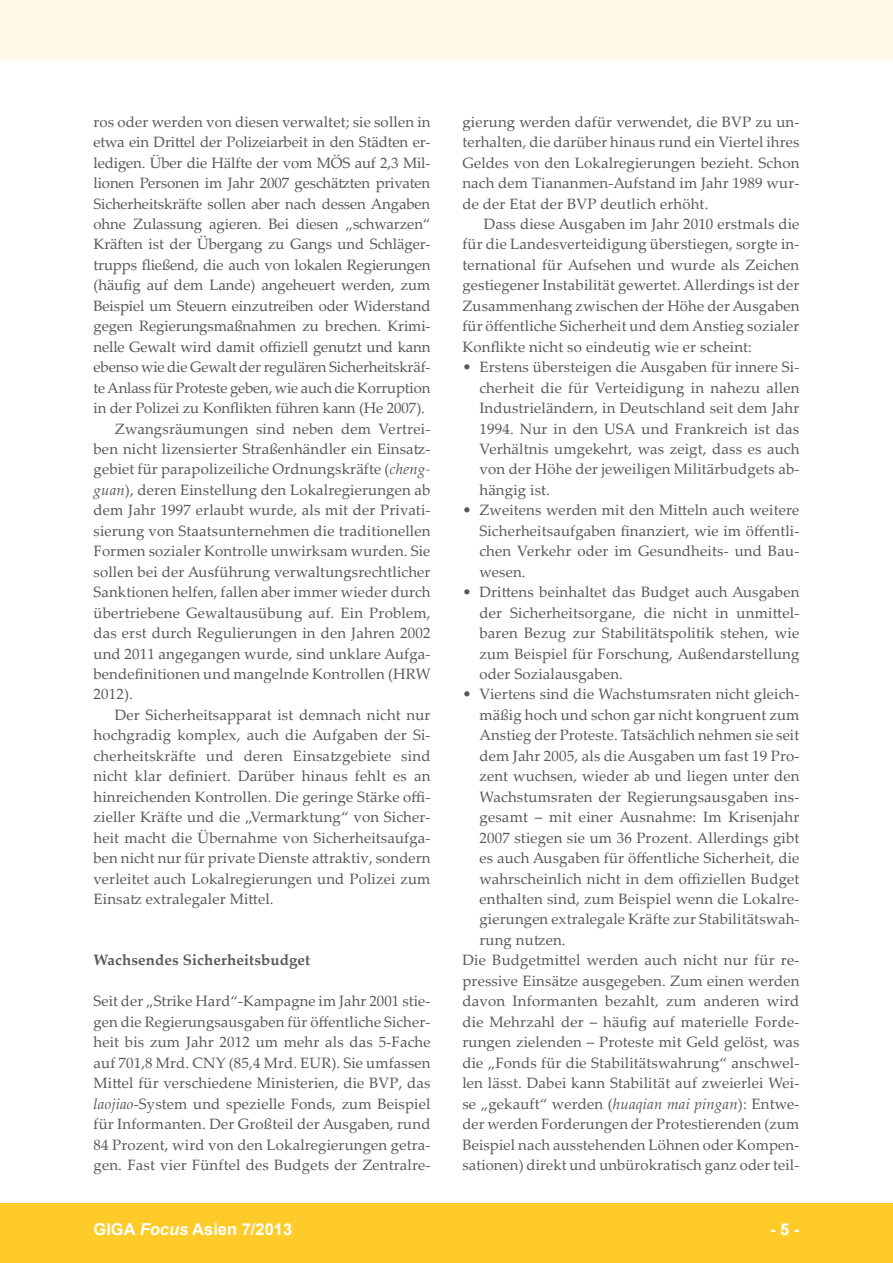
<style>
.page{position:relative;width:893px;height:1263px;background:#fff}
.page>*{position:absolute;margin:0;border:0;box-sizing:border-box;transform-origin:0 0}
.t1{font:700 16.5px "Arial";color:#fff}
.foc__text_fliesstext{font:15px/20.4px "Palatino Linotype";letter-spacing:.01em;color:#57585a;text-align:justify}
.foc__text_aufzaehlun{font:15px/20.4px "Palatino Linotype";letter-spacing:.01em;color:#57585a;text-align:justify}
.foc__text_1__absatz{font:15px/20.4px "Palatino Linotype";letter-spacing:.01em;color:#57585a;text-align:justify}
.foc__text_ueberschri{font:700 15px "Palatino Linotype";letter-spacing:.01em;color:#57585a}
.s1{font-style:italic}
</style>
<div class="page">
<div style="left:0;top:1203px;width:893px;height:60px;background:#fecb29"></div>
<div style="left:0;top:1px;width:893px;height:59px;background:#fef9e9"></div>
<p class="foc__text_fliesstext" style="left:94px;top:111px;width:339px">ros oder werden von diesen verwaltet; sie sollen in etwa ein Drittel der Polizeiarbeit in den Städten er&shy;ledigen. Über die Hälfte der vom MÖS auf 2,3 Mil&shy;lionen Personen im Jahr 2007 geschätzten privaten Sicherheitskräfte sollen aber nach dessen Angaben ohne Zulassung agieren. Bei diesen „schwarzen“ Kräften ist der Übergang zu Gangs und Schläger&shy;trupps fließend, die auch von lokalen Regierungen (häufig auf dem Lande) angeheuert werden, zum Beispiel um Steuern einzutreiben oder Widerstand gegen Regierungsmaßnahmen zu brechen. Krimi&shy;nelle Gewalt wird damit offiziell genutzt und kann ebenso wie die Gewalt der regulären Sicherheitskräf&shy;te Anlass für Proteste geben, wie auch die Korruption in der Polizei zu Konflikten führen kann (He 2007).</p>
<p class="foc__text_fliesstext" style="left:94px;top:418px;width:339px;text-indent:21px">Zwangsräumungen sind neben dem Vertrei&shy;ben nicht lizensierter Straßenhändler ein Einsatz&shy;gebiet für parapolizeiliche Ordnungskräfte (<span class="s1">cheng&shy;guan</span>), deren Einstellung den Lokalregierungen ab dem Jahr 1997 erlaubt wurde, als mit der Privati&shy;sierung von Staatsunternehmen die traditionellen Formen sozialer Kontrolle unwirksam wurden. Sie sollen bei der Ausführung verwaltungsrechtlicher Sanktionen helfen, fallen aber immer wieder durch übertriebene Gewaltausübung auf. Ein Problem, das erst durch Regulierungen in den Jahren 2002 und 2011 angegangen wurde, sind unklare Aufga&shy;bendefinitionen und mangelnde Kontrollen (HRW 2012).</p>
<p class="foc__text_fliesstext" style="left:94px;top:704px;width:339px;text-indent:21px">Der Sicherheitsapparat ist demnach nicht nur hochgradig komplex, auch die Aufgaben der Si&shy;cherheitskräfte und deren Einsatzgebiete sind nicht klar definiert. Darüber hinaus fehlt es an hinreichenden Kontrollen. Die geringe Stärke offi&shy;zieller Kräfte und die „Vermarktung“ von Sicher&shy;heit macht die Übernahme von Sicherheitsaufga&shy;ben nicht nur für private Dienste attraktiv, sondern verleitet auch Lokalregierungen und Polizei zum Einsatz extralegaler Mittel.</p>
<p class="foc__text_ueberschri" style="left:94px;top:950px;width:218px">Wachsendes Sicherheitsbudget</p>
<p class="foc__text_1__absatz" style="left:94px;top:990px;width:339px">Seit der „Strike Hard“-Kampagne im Jahr 2001 stie&shy;gen die Regierungsausgaben für öffentliche Sicher&shy;heit bis zum Jahr 2012 um mehr als das 5-Fache auf 701,8 Mrd. CNY (85,4 Mrd. EUR). Sie umfassen Mittel für verschiedene Ministerien, die BVP, das <span class="s1">laojiao</span>-System und spezielle Fonds, zum Beispiel für Informanten. Der Großteil der Ausgaben, rund 84 Prozent, wird von den Lokalregierungen getra&shy;gen. Fast vier Fünftel des Budgets der Zentralre-</p>
<p class="foc__text_1__absatz" style="left:462px;top:111px;width:338px">gierung werden dafür verwendet, die BVP zu un&shy;terhalten, die darüber hinaus rund ein Viertel ihres Geldes von den Lokalregierungen bezieht. Schon nach dem Tiananmen-Aufstand im Jahr 1989 wur&shy;de der Etat der BVP deutlich erhöht.</p>
<p class="foc__text_fliesstext" style="left:462px;top:213px;width:339px;text-indent:21px">Dass diese Ausgaben im Jahr 2010 erstmals die für die Landesverteidigung überstiegen, sorgte in&shy;ternational für Aufsehen und wurde als Zeichen gestiegener Instabilität gewertet. Allerdings ist der Zusammenhang zwischen der Höhe der Ausgaben für öffentliche Sicherheit und dem Anstieg sozialer Konflikte nicht so eindeutig wie er scheint:</p>
<p class="foc__text_aufzaehlun" style="left:479px;top:356px;width:321px;text-indent:-17px">• Erstens übersteigen die Ausgaben für innere Si&shy;cherheit die für Verteidigung in nahezu allen Industrieländern, in Deutschland seit dem Jahr 1994. Nur in den USA und Frankreich ist das Verhältnis umgekehrt, was zeigt, dass es auch von der Höhe der jeweiligen Militärbudgets ab&shy;hängig ist.</p>
<p class="foc__text_aufzaehlun" style="left:479px;top:499px;width:321px;text-indent:-17px">• Zweitens werden mit den Mitteln auch weitere Sicherheitsaufgaben finanziert, wie im öffentli&shy;chen Verkehr oder im Gesundheits- und Bau&shy;wesen.</p>
<p class="foc__text_aufzaehlun" style="left:479px;top:581px;width:321px;text-indent:-17px">• Drittens beinhaltet das Budget auch Ausgaben der Sicherheitsorgane, die nicht in unmittel&shy;baren Bezug zur Stabilitätspolitik stehen, wie zum Beispiel für Forschung, Außendarstellung oder Sozialausgaben.</p>
<p class="foc__text_aufzaehlun" style="left:479px;top:684px;width:322px;text-indent:-17px">• Viertens sind die Wachstumsraten nicht gleich&shy;mäßig hoch und schon gar nicht kongruent zum Anstieg der Proteste. Tatsächlich nehmen sie seit dem Jahr 2005, als die Ausgaben um fast 19 Pro&shy;zent wuchsen, wieder ab und liegen unter den Wachstumsraten der Regierungsausgaben ins&shy;gesamt – mit einer Ausnahme: Im Krisenjahr 2007 stiegen sie um 36 Prozent. Allerdings gibt es auch Ausgaben für öffentliche Sicherheit, die wahrscheinlich nicht in dem offiziellen Budget enthalten sind, zum Beispiel wenn die Lokalre&shy;gierungen extralegale Kräfte zur Stabilitätswah&shy;rung nutzen.</p>
<p class="foc__text_1__absatz" style="left:462px;top:949px;width:338px">Die Budgetmittel werden auch nicht nur für re&shy;pressive Einsätze ausgegeben. Zum einen werden davon Informanten bezahlt, zum anderen wird die Mehrzahl der – häufig auf materielle Forde&shy;rungen zielenden – Proteste mit Geld gelöst, was die „Fonds für die Stabilitätswahrung“ anschwel&shy;len lässt. Dabei kann Stabilität auf zweierlei Wei&shy;se „gekauft“ werden (<span class="s1">huaqian mai pingan</span>): Entwe&shy;der werden Forderungen der Protestierenden (zum Beispiel nach ausstehenden Löhnen oder Kompen&shy;sationen) direkt und unbürokratisch ganz oder teil-</p>
<p class="t1" style="left:94px;top:1218px;width:200px">GIGA <span class="s1">Focus</span> Asien 7/2013</p>
<p class="t1" style="left:770px;top:1218px;width:31px">- 5 -</p>
</div>
